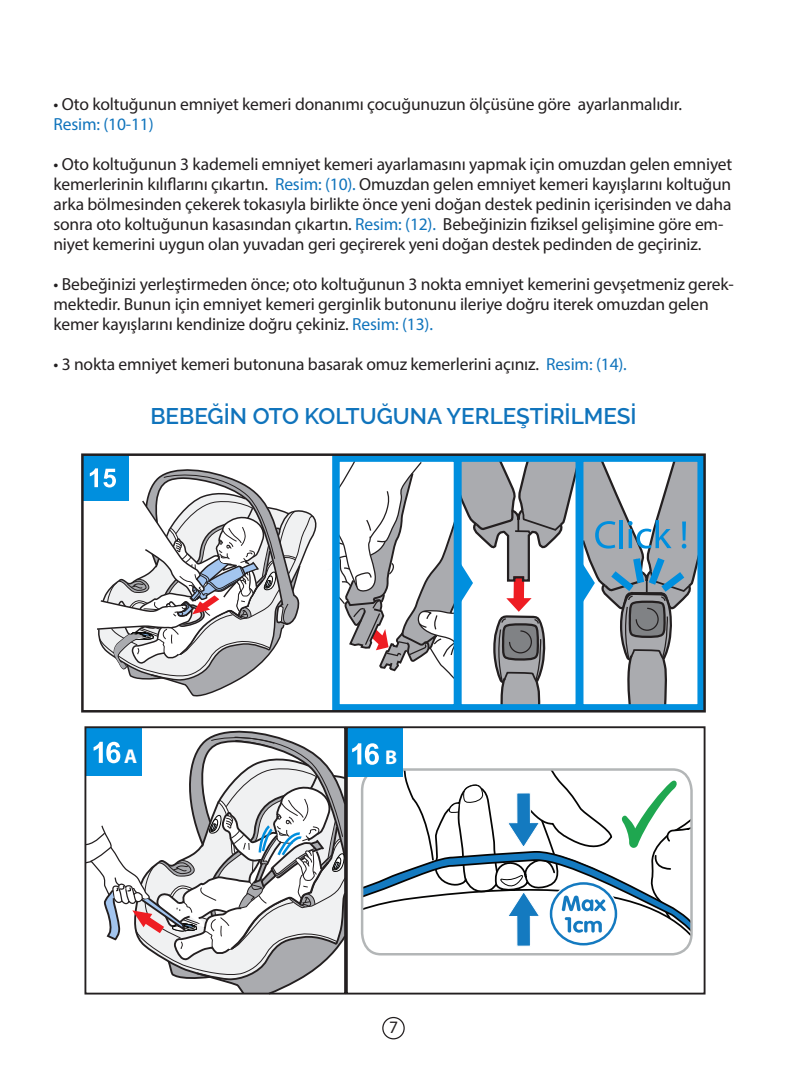
<style>
.page{position:relative;width:787px;height:1092px;background:#fff}
.page>*{position:absolute;margin:0;border:0;box-sizing:border-box;transform-origin:0 0}
.t1{font:600 22.5px "Raleway";color:#1074bc}
.t2{font:700 20px "Myriad Pro";color:#fff}
.t3{font:17.5px/20px "Myriad Pro";letter-spacing:-.01em;color:#231f20}
.t4{font:17.5px "Myriad Pro";letter-spacing:-.01em;color:#1074bc}
.s1{color:#1074bc}
</style>
<div class="page">
<div style="left:82px;top:454px;width:47px;height:47px;background:#008fde"></div>
<div style="left:81px;top:453px;width:625px;height:259px;border:2px solid #231f20"></div>
<svg style="left:90px;top:455px;width:614px;height:255px"></svg>
<svg style="left:85px;top:726px;width:607px;height:314px"></svg>
<div style="left:346px;top:726px;width:359px;height:268px;border:2px solid #231f20"></div>
<p class="t3" style="left:53px;top:94px;width:630px">• Oto koltuğunun emniyet kemeri donanımı çocuğunuzun ölçüsüne göre ayarlanmalıdır.</p>
<p class="t4" style="left:53px;top:113px;width:102px">Resim: (10-11)</p>
<p class="t3" style="left:53px;top:154px;width:680px">• Oto koltuğunun 3 kademeli emniyet kemeri ayarlamasını yapmak için omuzdan gelen emniyet kemerlerinin kılıflarını çıkartın. <span class="s1">Resim: (10).</span> Omuzdan gelen emniyet kemeri kayışlarını koltuğun arka bölmesinden çekerek tokasıyla birlikte önce yeni doğan destek pedinin içerisinden ve daha sonra oto koltuğunun kasasından çıkartın. <span class="s1">Resim: (12).</span> Bebeğinizin fiziksel gelişimine göre em&shy;niyet kemerini uygun olan yuvadan geri geçirerek yeni doğan destek pedinden de geçiriniz.</p>
<p class="t3" style="left:53px;top:274px;width:681px">• Bebeğinizi yerleştirmeden önce; oto koltuğunun 3 nokta emniyet kemerini gevşetmeniz gerek&shy;mektedir. Bunun için emniyet kemeri gerginlik butonunu ileriye doğru iterek omuzdan gelen kemer kayışlarını kendinize doğru çekiniz. <span class="s1">Resim: (13).</span></p>
<p class="t3" style="left:53px;top:354px;width:575px">• 3 nokta emniyet kemeri butonuna basarak omuz kemerlerini açınız. <span class="s1">Resim: (14).</span></p>
<p class="t1" style="left:150px;top:403px;width:487px">BEBEĞİN OTO KOLTUĞUNA YERLEŞTİRİLMESİ</p>
<p class="t2" style="left:124px;top:743px;width:15px">A</p>
<p class="t2" style="left:385px;top:744px;width:14px">B</p>
<p class="t3" style="left:389px;top:1017px;width:10px">7</p>
</div>
